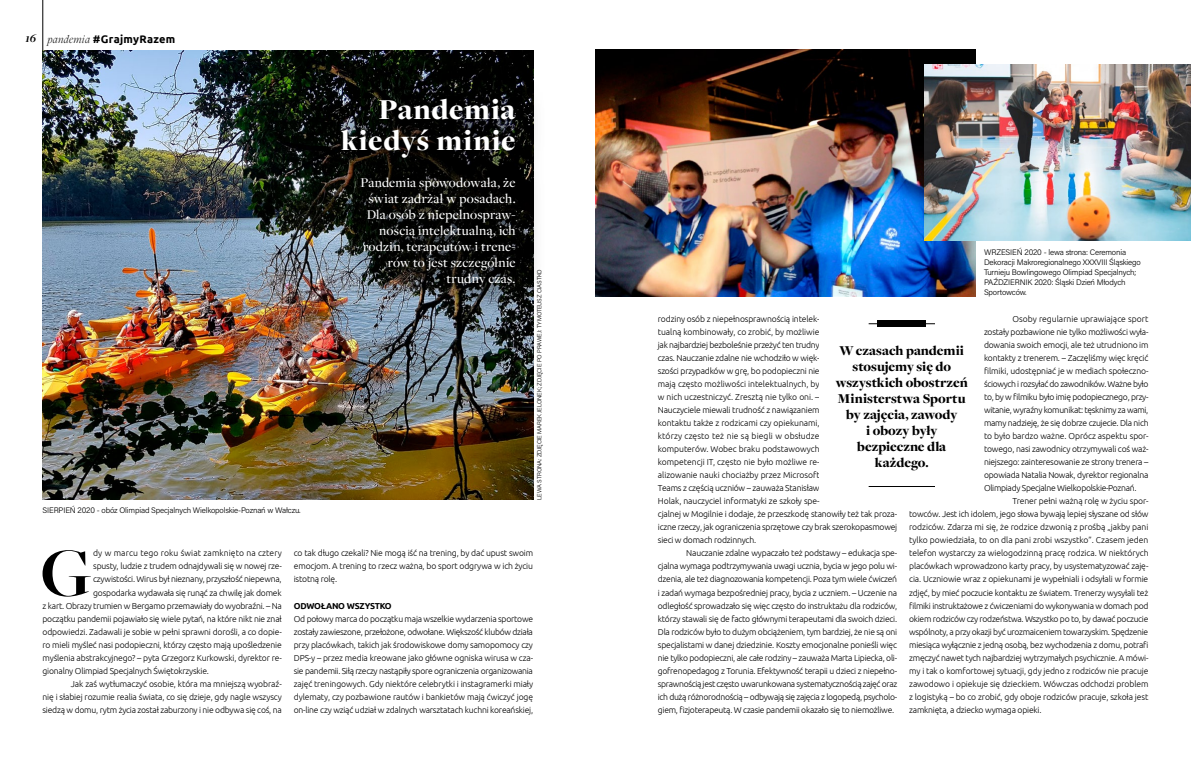
<style>
.page{position:relative;width:1191px;height:766px;background:#fff}
.page>*{position:absolute;margin:0;border:0;box-sizing:border-box;transform-origin:0 0}
.t1{font:700 71px "Freight Big Pro";color:#000}
.t2{font:900 30px/31px "Freight Disp Pro";letter-spacing:.02em;color:#fff;text-align:right}
.t3{font:500 14px/16px "Freight Disp Pro";letter-spacing:.015em;color:#fff;text-align:right}
.t4{font:900 14px/16px "Freight Disp Pro";color:#000;text-align:center}
.t5{font:700 11px "Ubuntu";letter-spacing:.025em;color:#000}
.t6{font:300 8.6px/13px "Ubuntu";letter-spacing:-.025em;color:#000;text-align:justify}
.t7{font:300 8.6px "Ubuntu";letter-spacing:.01em;color:#000}
.t8{font:700 8.6px "Ubuntu";letter-spacing:-.025em;color:#000}
.t9{font:300 8px/10px "Acumin Pro";letter-spacing:-.02em;color:#000}
.t10{font:300 6px "Acumin Pro";letter-spacing:-.02em;color:#000}
.s1{font-family:"Freight Disp Pro";font-style:italic;font-size:12px}
.s2{font-family:"Freight Disp Pro";font-weight:300;font-style:italic;font-size:12px}
</style>
<div class="page">
<hr style="left:43px;top:0;width:1px;height:53px;background:#000">
<img style="left:43px;top:50px;width:490px;height:449px">
<div style="left:309px;top:67px;width:239px;height:251px;background:#000;opacity:.75"></div>
<hr style="left:868px;top:486px;width:67px;height:1px;background:#000">
<hr style="left:868px;top:323px;width:67px;height:1px;background:#000">
<div style="left:877px;top:321px;width:49px;height:6px;background:#000"></div>
<img style="left:595px;top:49px;width:380px;height:247px">
<img style="left:924px;top:65px;width:267px;height:175px">
<p class="t5" style="left:25px;top:32px;width:151px"><span class="s1">16</span> <span class="s2">pandemia</span> #GrajmyRazem</p>
<p class="t9" style="left:43px;top:504px;width:259px">SIERPIEŃ 2020 - obóz Olimpiad Specjalnych Wielkopolskie-Poznań w Wałczu.</p>
<h2 class="t2" style="left:341px;top:93px;width:176px">Pandemia kiedyś minie</h2>
<h3 class="t3" style="left:360px;top:174px;width:156px">Pandemia spowodowała, że świat zadrżał w posadach.<br>Dla osób z niepełnospraw&shy;nością intelektualną, ich rodzin, terapeutów i trene&shy;rów to jest szczególnie trudny czas.</h3>
<p class="t10" style="left:535px;top:499px;width:232px;rotate:-90deg">LEWA STRONA: ZDJĘCIE MAREK JELONEK; ZDJĘCIE PO PRAWEJ: TYMOTEUSZ CIASTKO</p>
<h1 class="t1" style="left:41px;top:526px;width:52px">G</h1>
<p class="t7" style="left:93px;top:548px;width:190px">dy w marcu tego roku świat zamknięto na cztery</p>
<p class="t6" style="left:93px;top:559px;width:190px">spusty, ludzie z trudem odnajdywali się w nowej rze-</p>
<p class="t6" style="left:93px;top:572px;width:190px">czywistości. Wirus był nieznany, przyszłość niepewna,</p>
<p class="t6" style="left:93px;top:585px;width:190px">gospodarka wydawała się runąć za chwilę jak domek</p>
<p class="t6" style="left:43px;top:598px;width:241px">z kart. Obrazy trumien w Bergamo przemawiały do wyobraźni. – Na</p>
<p class="t6" style="left:43px;top:611px;width:241px">początku pandemii pojawiało się wiele pytań, na które nikt nie znał</p>
<p class="t6" style="left:43px;top:624px;width:241px">odpowiedzi. Zadawali je sobie w pełni sprawni dorośli, a co dopie-</p>
<p class="t6" style="left:43px;top:637px;width:241px">ro mieli myśleć nasi podopieczni, którzy często mają upośledzenie</p>
<p class="t6" style="left:43px;top:650px;width:241px">myślenia abstrakcyjnego? – pyta Grzegorz Kurkowski, dyrektor re-</p>
<p class="t6" style="left:43px;top:663px;width:168px">gionalny Olimpiad Specjalnych Świętokrzyskie.</p>
<p class="t6" style="left:71px;top:676px;width:212px">Jak zaś wytłumaczyć osobie, która ma mniejszą wyobraź-</p>
<p class="t6" style="left:43px;top:689px;width:241px">nię i słabiej rozumie realia świata, co się dzieje, gdy nagle wszyscy</p>
<p class="t6" style="left:43px;top:702px;width:241px">siedzą w domu, rytm życia został zaburzony i nie odbywa się coś, na</p>
<p class="t6" style="left:294px;top:546px;width:241px">co tak długo czekali? Nie mogą iść na trening, by dać upust swoim emocjom. A trening to rzecz ważna, bo sport odgrywa w ich życiu istotną rolę.</p>
<p class="t8" style="left:294px;top:600px;width:99px">ODWOŁANO WSZYSTKO</p>
<p class="t6" style="left:294px;top:611px;width:241px">Od połowy marca do początku maja wszelkie wydarzenia sportowe zostały zawieszone, przełożone, odwołane. Większość klubów działa przy placówkach, takich jak środowiskowe domy samopomocy czy DPS-y – przez media kreowane jako główne ogniska wirusa w cza&shy;sie pandemii. Siłą rzeczy nastąpiły spore ograniczenia organizowania zajęć treningowych. Gdy niektóre celebrytki i instagramerki miały dylematy, czy pozbawione rautów i bankietów mają ćwiczyć jogę on-line czy wziąć udział w zdalnych warsztatach kuchni koreańskiej,</p>
<p class="t9" style="left:984px;top:246px;width:158px">WRZESIEŃ 2020 - lewa strona: Ceremonia Dekoracji Makroregionalnego XXXVIII Śląskiego Turnieju Bowlingowego Olimpiad Specjalnych; PAŹDZIERNIK 2020: Śląski Dzień Młodych Sportowców.</p>
<p class="t6" style="left:984px;top:312px;width:166px;text-indent:28px">Osoby regularnie uprawiające sport zostały pozbawione nie tylko możliwości wyła&shy;dowania swoich emocji, ale też utrudniono im kontakty z trenerem. – Zaczęliśmy więc kręcić filmiki, udostępniać je w mediach społeczno&shy;ściowych i rozsyłać do zawodników. Ważne było to, by w filmiku było imię podopiecznego, przy&shy;witanie, wyraźny komunikat: tęsknimy za wami, mamy nadzieję, że się dobrze czujecie. Dla nich to było bardzo ważne. Oprócz aspektu spor&shy;towego, nasi zawodnicy otrzymywali coś waż&shy;niejszego: zainteresowanie ze strony trenera – opowiada Natalia Nowak, dyrektor regionalna Olimpiady Specjalne Wielkopolskie-Poznań.</p>
<p class="t6" style="left:909px;top:494px;width:241px;text-indent:103px">Trener pełni ważną rolę w życiu spor&shy;towców. Jest ich idolem, jego słowa bywają lepiej słyszane od słów rodziców. Zdarza mi się, że rodzice dzwonią z prośbą „jakby pani tylko powiedziała, to on dla pani zrobi wszystko”. Czasem jeden telefon wystarczy za wielogodzinną pracę rodzica. W niektórych placówkach wprowadzono karty pracy, by usystematyzować zaję&shy;cia. Uczniowie wraz z opiekunami je wypełniali i odsyłali w formie zdjęć, by mieć poczucie kontaktu ze światem. Trenerzy wysyłali też filmiki instruktażowe z ćwiczeniami do wykonywania w domach pod okiem rodziców czy rodzeństwa. Wszystko po to, by dawać poczucie wspólnoty, a przy okazji być urozmaiceniem towarzyskim. Spędzenie miesiąca wyłącznie z jedną osobą, bez wychodzenia z domu, potrafi zmęczyć nawet tych najbardziej wytrzymałych psychicznie. A mówi&shy;my i tak o komfortowej sytuacji, gdy jedno z rodziców nie pracuje zawodowo i opiekuje się dzieckiem. Wówczas odchodzi problem z logistyką – bo co zrobić, gdy oboje rodziców pracuje, szkoła jest zamknięta, a dziecko wymaga opieki.</p>
<p class="t6" style="left:658px;top:312px;width:241px;text-align:left">rodziny osób z niepełnosprawnością intelek-<br>tualną kombinowały, co zrobić, by możliwie<br>jak najbardziej bezboleśnie przeżyć ten trudny<br>czas. Nauczanie zdalne nie wchodziło w więk-<br>szości przypadków w grę, bo podopieczni nie<br>mają często możliwości intelektualnych, by<br>w nich uczestniczyć. Zresztą nie tylko oni. –<br>Nauczyciele miewali trudność z nawiązaniem<br>kontaktu także z rodzicami czy opiekunami,<br>którzy często też nie są biegli w obsłudze<br>komputerów. Wobec braku podstawowych<br>kompetencji IT, często nie było możliwe re-<br>alizowanie nauki chociażby przez Microsoft<br>Teams z częścią uczniów – zauważa Stanisław<br>Holak, nauczyciel informatyki ze szkoły spe-<br>cjalnej w Mogilnie i dodaje, że przeszkodę stanowiły też tak proza&shy;iczne rzeczy, jak ograniczenia sprzętowe czy brak szerokopasmowej sieci w domach rodzinnych.</p>
<p class="t6" style="left:658px;top:546px;width:241px;text-indent:28px">Nauczanie zdalne wypaczało też podstawy – edukacja spe&shy;cjalna wymaga podtrzymywania uwagi ucznia, bycia w jego polu wi&shy;dzenia, ale też diagnozowania kompetencji. Poza tym wiele ćwiczeń i zadań wymaga bezpośredniej pracy, bycia z uczniem. – Uczenie na odległość sprowadzało się więc często do instruktażu dla rodziców, którzy stawali się de facto głównymi terapeutami dla swoich dzieci.<br>Dla rodziców było to dużym obciążeniem, tym bardziej, że nie są oni specjalistami w danej dziedzinie. Koszty emocjonalne ponieśli więc nie tylko podopieczni, ale całe rodziny – zauważa Marta Lipiecka, oli&shy;gofrenopedagog z Torunia. Efektywność terapii u dzieci z niepełno&shy;sprawnością jest często uwarunkowana systematycznością zajęć oraz ich dużą różnorodnością – odbywają się zajęcia z logopedą, psycholo&shy;giem, fizjoterapeutą. W czasie pandemii okazało się to niemożliwe.</p>
<h3 class="t4" style="left:835px;top:342px;width:133px">W czasach pandemii stosujemy się do wszystkich obostrzeń<br>Ministerstwa Sportu by zajęcia, zawody<br>i obozy były bezpieczne dla każdego.</h3>
</div>
